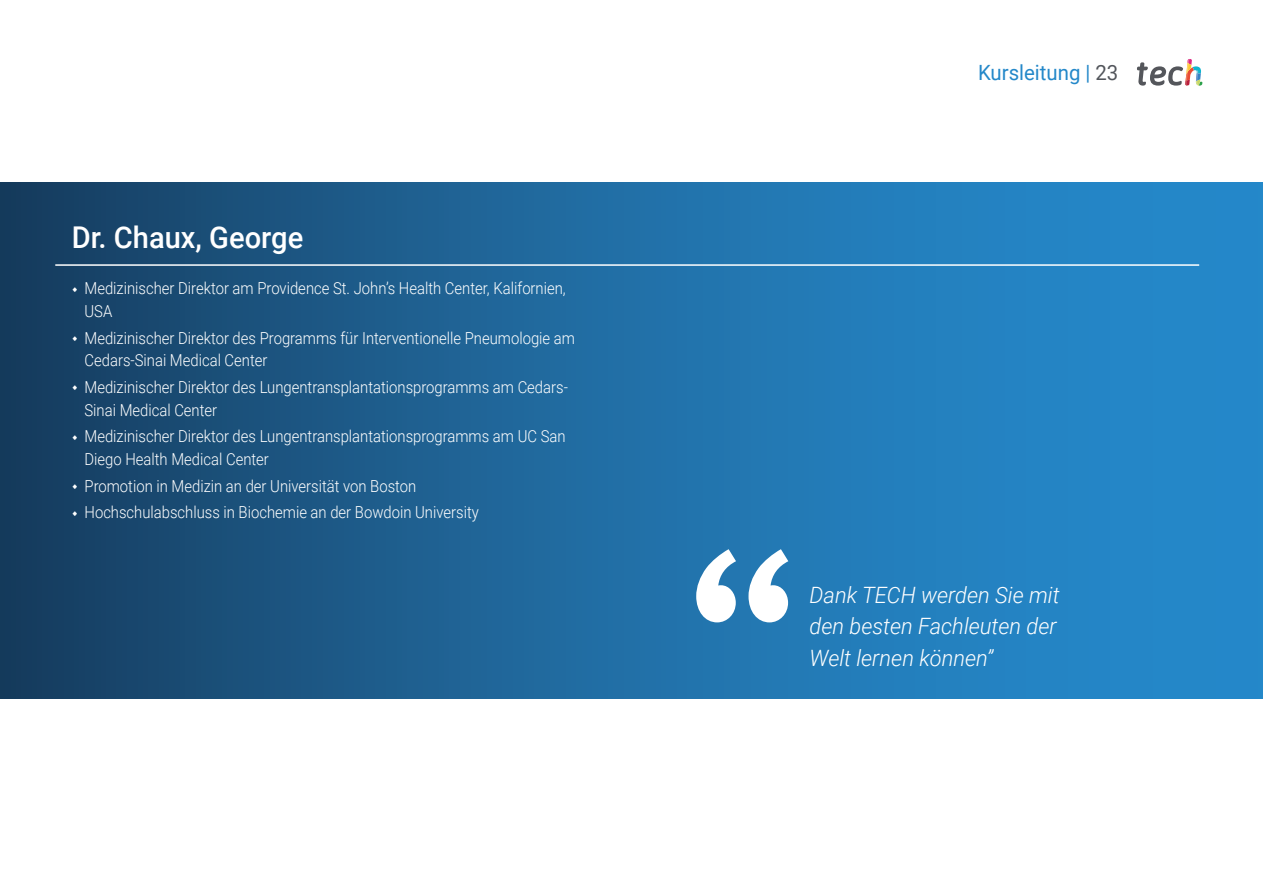
<style>
.page{position:relative;width:1263px;height:893px;background:#fff}
.page>*{position:absolute;margin:0;border:0;box-sizing:border-box;transform-origin:0 0}
.t1{font:500 30px "Roboto";color:#fff}
.t2{font:italic 300 22.5px/31.5px "Roboto";color:#fff}
.t3{font:21px "Roboto";color:#2488c9}
.t4{font:300 16.5px/22.5px "Roboto";color:#fff;scale:.9 1}
.s1{color:#52555b}
</style>
<div class="page">
<div style="left:0;top:182px;width:1263px;height:516px;background:linear-gradient(to right,#184267,#2793d9)"></div>
<svg style="left:696px;top:549px;width:92px;height:73px"></svg>
<hr style="left:55px;top:264px;width:1144px;height:2px;background:#fff">
<svg style="left:1137px;top:59px;width:65px;height:27px"></svg>
<svg style="left:73px;top:287px;width:4px;height:5px"></svg>
<svg style="left:73px;top:336px;width:4px;height:5px"></svg>
<svg style="left:73px;top:385px;width:4px;height:5px"></svg>
<svg style="left:73px;top:435px;width:4px;height:5px"></svg>
<svg style="left:73px;top:484px;width:4px;height:5px"></svg>
<svg style="left:73px;top:511px;width:4px;height:5px"></svg>
<h1 class="t1" style="left:72px;top:216px;width:233px">Dr. Chaux, George</h1>
<p class="t4" style="left:85px;top:277px;width:536px">Medizinischer Direktor am Providence St. John’s Health Center, Kalifornien,<br>USA</p>
<p class="t4" style="left:85px;top:326px;width:546px">Medizinischer Direktor des Programms für Interventionelle Pneumologie am<br>Cedars-Sinai Medical Center</p>
<p class="t4" style="left:85px;top:375px;width:539px">Medizinischer Direktor des Lungentransplantationsprogramms am Cedars-<br>Sinai Medical Center</p>
<p class="t4" style="left:85px;top:424px;width:536px">Medizinischer Direktor des Lungentransplantationsprogramms am UC San<br>Diego Health Medical Center</p>
<p class="t4" style="left:85px;top:472px;width:440px;line-height:26.7px">Promotion in Medizin an der Universität von Boston<br>Hochschulabschluss in Biochemie an der Bowdoin University</p>
<p class="t3" style="left:978px;top:57px;width:142px">Kursleitung | <span class="s1">23</span></p>
<h2 class="t2" style="left:810px;top:578px;width:252px">Dank TECH werden Sie mit den besten Fachleuten der<br>Welt lernen können”</h2>
</div>
